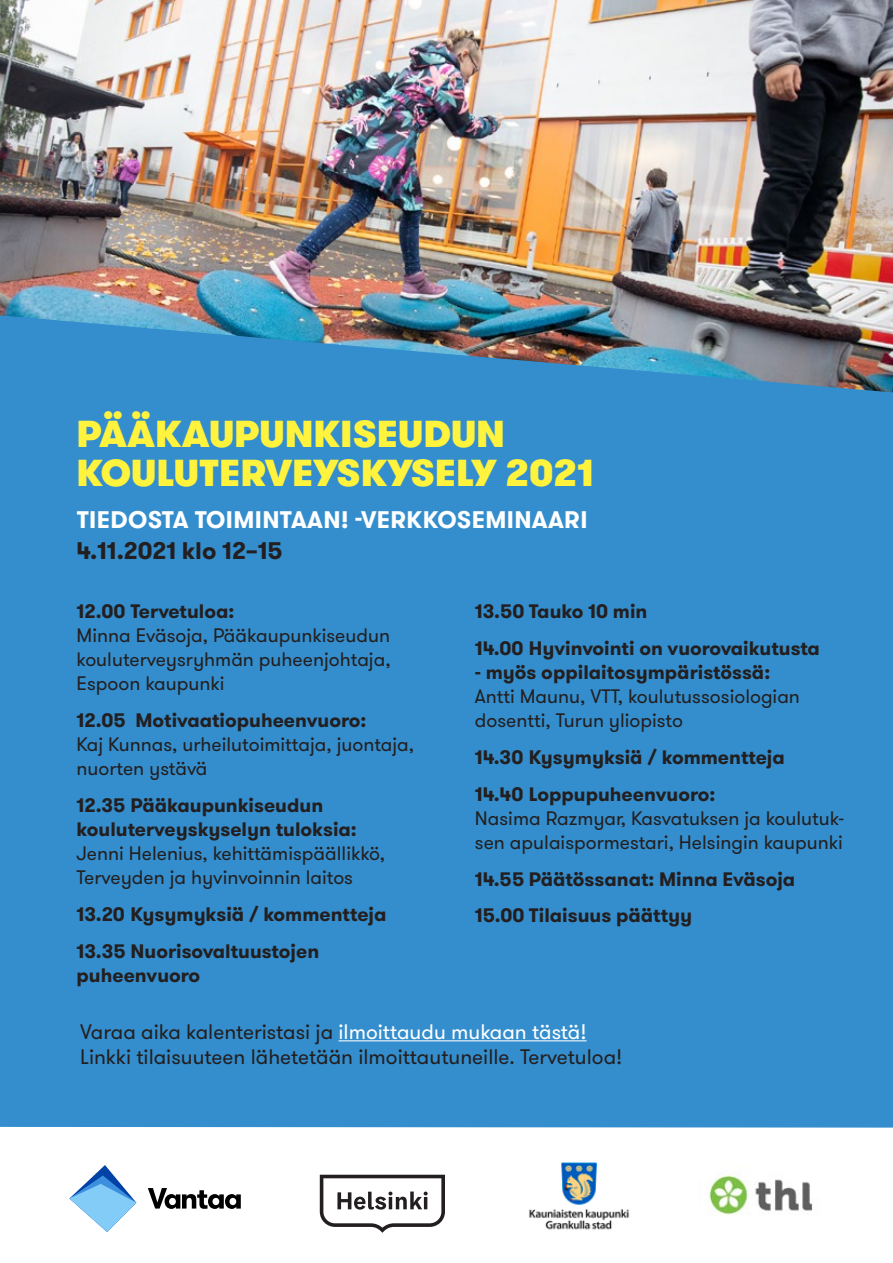
<style>
.page{position:relative;width:893px;height:1263px;background:#fff}
.page>*{position:absolute;margin:0;border:0;box-sizing:border-box;transform-origin:0 0}
.t1{font:900 37.5px/39px "GT Walsheim";color:#fff33e}
.t2{font:700 24px "GT Walsheim";letter-spacing:.015em;color:#fff}
.t3{font:700 24px "GT Walsheim";color:#231f20}
.Paragraph_Style_2{font:21px/25.2px "GT Walsheim";color:#231f20}
.Paragraph_Style_1{font:19.5px/24px "GT Walsheim";color:#231f20}
.Paragraph_Style_1-2{font:700 19.5px/24px "GT Walsheim";color:#231f20}
.s1{font-weight:700}
.s2{color:#fff}
</style>
<div class="page">
<img style="left:0;top:0;width:893px;height:315px">
<div style="left:0;top:315px;width:893px;height:812px;background:#348ecd"></div>
<hr style="left:339px;top:1040px;width:248px;height:1px;background:#fff">
<svg style="left:320px;top:1175px;width:125px;height:58px"></svg>
<img style="left:529px;top:1162px;width:100px;height:68px">
<svg style="left:69px;top:1165px;width:67px;height:67px"></svg>
<svg style="left:148px;top:1188px;width:93px;height:21px"></svg>
<img style="left:709px;top:1175px;width:104px;height:40px">
<h1 class="t1" style="left:77px;top:414px;width:519px">PÄÄKAUPUNKISEUDUN<br>KOULUTERVEYSKYSELY 2021</h1>
<h2 class="t2" style="left:77px;top:503px;width:512px">TIEDOSTA TOIMINTAAN! -VERKKOSEMINAARI</h2>
<h3 class="t3" style="left:77px;top:535px;width:208px">4.11.2021 klo 12–15</h3>
<p class="Paragraph_Style_1" style="left:77px;top:600px;width:316px"><span class="s1">12.00 Tervetuloa:<br></span>Minna Eväsoja, Pääkaupunkiseudun kouluterveysryhmän puheenjohtaja,<br>Espoon kaupunki</p>
<p class="Paragraph_Style_1" style="left:77px;top:709px;width:339px"><span class="s1">12.05 Motivaatiopuheenvuoro:<br></span>Kaj Kunnas, urheilutoimittaja, juontaja, nuorten ystävä</p>
<p class="Paragraph_Style_1" style="left:77px;top:794px;width:310px"><span class="s1">12.35 Pääkaupunkiseudun kouluterveyskyselyn tuloksia:<br></span>Jenni Helenius, kehittämispäällikkö, Terveyden ja hyvinvoinnin laitos</p>
<p class="Paragraph_Style_1-2" style="left:77px;top:902px;width:311px">13.20 Kysymyksiä / kommentteja</p>
<p class="Paragraph_Style_1-2" style="left:77px;top:939px;width:244px">13.35 Nuorisovaltuustojen puheenvuoro</p>
<p class="Paragraph_Style_1-2" style="left:475px;top:600px;width:174px">13.50 Tauko 10 min</p>
<p class="Paragraph_Style_1-2" style="left:475px;top:637px;width:347px">14.00 Hyvinvointi on vuorovaikutusta</p>
<p class="Paragraph_Style_1" style="left:475px;top:661px;width:327px"><span class="s1">- myös oppilaitosympäristössä:<br></span>Antti Maunu, VTT, koulutussosiologian dosentti, Turun yliopisto</p>
<p class="Paragraph_Style_1-2" style="left:475px;top:745px;width:311px">14.30 Kysymyksiä / kommentteja</p>
<p class="Paragraph_Style_1" style="left:475px;top:782px;width:371px"><span class="s1">14.40 Loppupuheenvuoro:<br></span>Nasima Razmyar, Kasvatuksen ja koulutuk&shy;sen apulaispormestari, Helsingin kaupunki</p>
<p class="Paragraph_Style_1-2" style="left:475px;top:867px;width:322px">14.55 Päätössanat: Minna Eväsoja</p>
<p class="Paragraph_Style_1-2" style="left:475px;top:904px;width:219px">15.00 Tilaisuus päättyy</p>
<p class="Paragraph_Style_2" style="left:80px;top:1019px;width:544px">Varaa aika kalenteristasi ja <span class="s2">ilmoittaudu mukaan tästä!<br></span>Linkki tilaisuuteen lähetetään ilmoittautuneille. Tervetuloa!</p>
</div>
